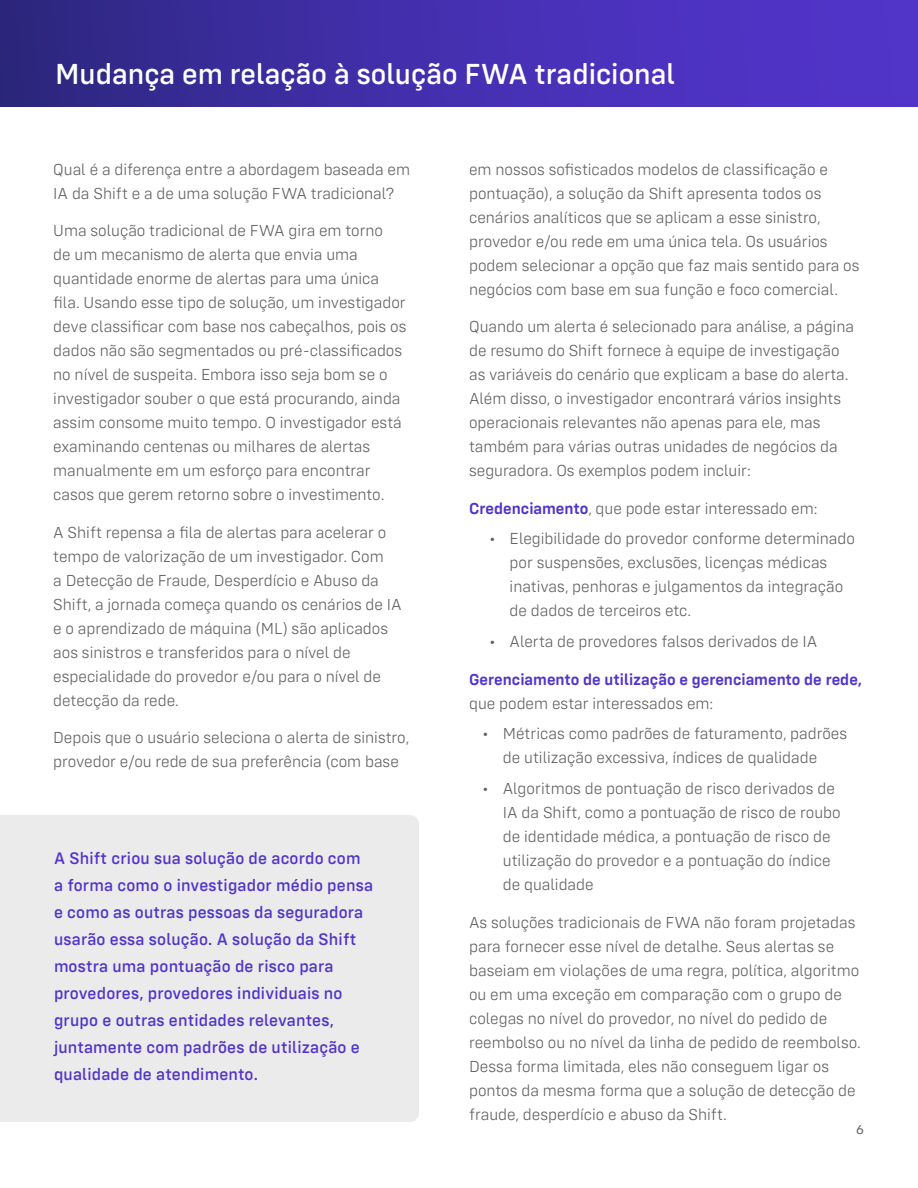
<style>
.page{position:relative;width:918px;height:1188px;background:#fff}
.page>*{position:absolute;margin:0;border:0;box-sizing:border-box;transform-origin:0 0}
.SS_TITLE_PURPLE{font:500 30px "Config Rounded";color:#fff}
.TXT_COURANT{font:500 17.25px/27px "Config Rounded";letter-spacing:.01em;color:#5134c9}
.TXT_COURANT-2{font:300 16.5px/24px "Config Rounded";color:#616161}
.TXT_COURANT-3{font:600 16.5px/24px "Config Rounded";color:#5134c9}
.t1{font:13.5px "Config Rounded";color:#616161}
.s1{font-weight:600;color:#5134c9}
.s2{font-weight:300;color:#616161}
</style>
<div class="page">
<div style="left:0;top:0;width:918px;height:107px;background:linear-gradient(to right,#2f2884,#5636d3)"></div>
<div style="left:0;top:815px;width:419px;height:307px;background:#ebebeb"></div>
<p class="SS_TITLE_PURPLE" style="left:55px;top:56px;width:622px">Mudança em relação à solução FWA tradicional</p>
<p class="TXT_COURANT-2" style="left:53px;top:157px;width:358px">Qual é a diferença entre a abordagem baseada em<br>IA da Shift e a de uma solução FWA tradicional?</p>
<p class="TXT_COURANT-2" style="left:53px;top:219px;width:355px">Uma solução tradicional de FWA gira em torno<br>de um mecanismo de alerta que envia uma quantidade enorme de alertas para uma única fila. Usando esse tipo de solução, um investigador deve classificar com base nos cabeçalhos, pois os dados não são segmentados ou pré-classificados no nível de suspeita. Embora isso seja bom se o investigador souber o que está procurando, ainda assim consome muito tempo. O investigador está examinando centenas ou milhares de alertas manualmente em um esforço para encontrar casos que gerem retorno sobre o investimento.</p>
<p class="TXT_COURANT-2" style="left:53px;top:520px;width:350px">A Shift repensa a fila de alertas para acelerar o tempo de valorização de um investigador. Com<br>a Detecção de Fraude, Desperdício e Abuso da Shift, a jornada começa quando os cenários de IA e o aprendizado de máquina (ML) são aplicados aos sinistros e transferidos para o nível de especialidade do provedor e/ou para o nível de detecção da rede.</p>
<p class="TXT_COURANT-2" style="left:53px;top:726px;width:357px">Depois que o usuário seleciona o alerta de sinistro, provedor e/ou rede de sua preferência (com base</p>
<p class="TXT_COURANT" style="left:54px;top:845px;width:321px">A Shift criou sua solução de acordo com a forma como o investigador médio pensa e como as outras pessoas da seguradora usarão essa solução. A solução da Shift mostra uma pontuação de risco para provedores, provedores individuais no grupo e outras entidades relevantes, juntamente com padrões de utilização e qualidade de atendimento.</p>
<p class="TXT_COURANT-2" style="left:469px;top:157px;width:392px">em nossos sofisticados modelos de classificação e pontuação), a solução da Shift apresenta todos os cenários analíticos que se aplicam a esse sinistro, provedor e/ou rede em uma única tela. Os usuários podem selecionar a opção que faz mais sentido para os negócios com base em sua função e foco comercial.</p>
<p class="TXT_COURANT-2" style="left:469px;top:315px;width:386px">Quando um alerta é selecionado para análise, a página de resumo do Shift fornece à equipe de investigação as variáveis do cenário que explicam a base do alerta.<br>Além disso, o investigador encontrará vários insights operacionais relevantes não apenas para ele, mas também para várias outras unidades de negócios da seguradora. Os exemplos podem incluir:</p>
<p class="TXT_COURANT-2" style="left:469px;top:496px;width:350px"><span class="s1">Credenciamento</span>, que pode estar interessado em:</p>
<p class="TXT_COURANT-2" style="left:510px;top:527px;width:347px;text-indent:-20px">• Elegibilidade do provedor conforme determinado por suspensões, exclusões, licenças médicas inativas, penhoras e julgamentos da integração de dados de terceiros etc.</p>
<p class="TXT_COURANT-2" style="left:489px;top:630px;width:329px">• Alerta de provedores falsos derivados de IA</p>
<p class="TXT_COURANT-3" style="left:469px;top:667px;width:395px">Gerenciamento de utilização e gerenciamento de rede, <span class="s2">que podem estar interessados em:</span></p>
<p class="TXT_COURANT-2" style="left:483px;top:722px;width:366px;text-align:center">• Métricas como padrões de faturamento, padrões de utilização excessiva, índices de qualidade</p>
<p class="TXT_COURANT-2" style="left:503px;top:777px;width:339px;text-indent:-20px">• Algoritmos de pontuação de risco derivados de IA da Shift, como a pontuação de risco de roubo de identidade médica, a pontuação de risco de utilização do provedor e a pontuação do índice de qualidade</p>
<p class="TXT_COURANT-2" style="left:469px;top:910px;width:393px">As soluções tradicionais de FWA não foram projetadas para fornecer esse nível de detalhe. Seus alertas se baseiam em violações de uma regra, política, algoritmo ou em uma exceção em comparação com o grupo de colegas no nível do provedor, no nível do pedido de reembolso ou no nível da linha de pedido de reembolso.<br>Dessa forma limitada, eles não conseguem ligar os pontos da mesma forma que a solução de detecção de fraude, desperdício e abuso da Shift.</p>
<p class="t1" style="left:856px;top:1121px;width:9px">6</p>
</div>
